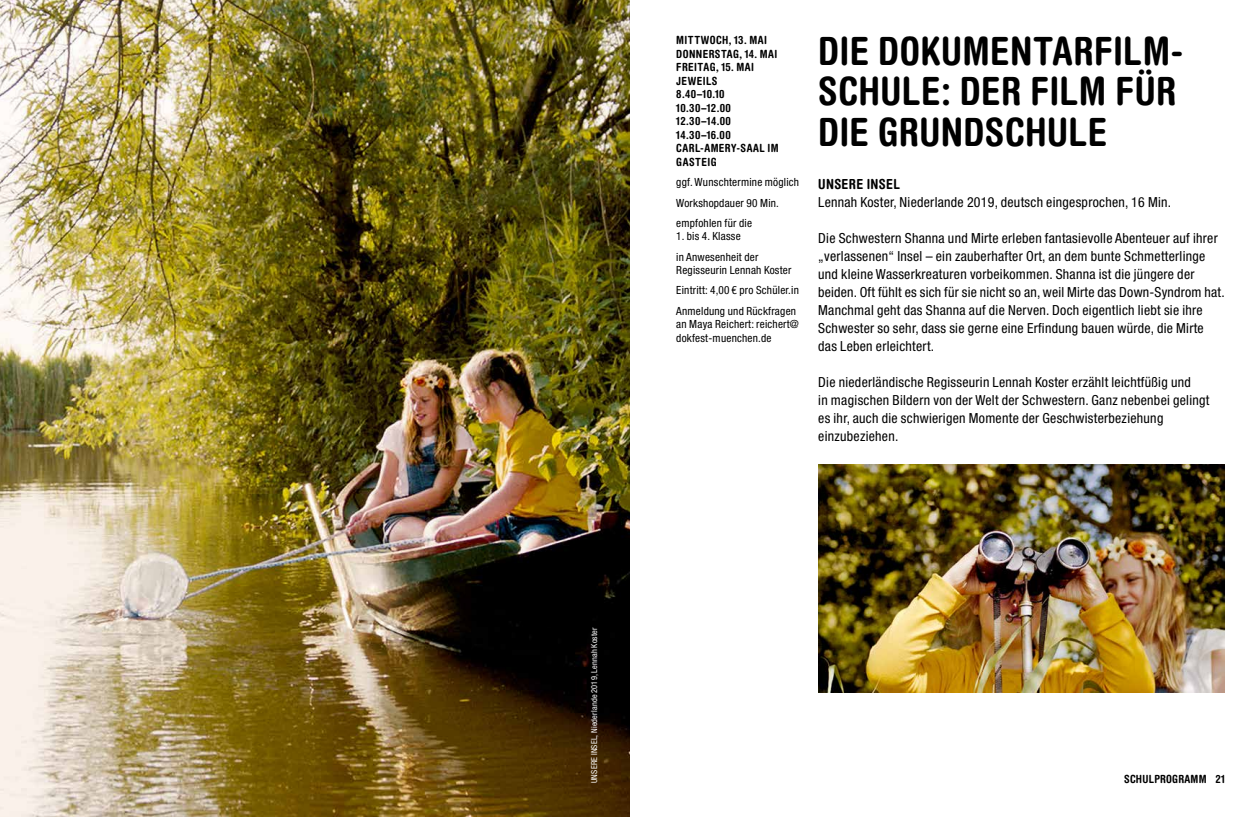
<style>
.page{position:relative;width:1259px;height:817px;background:#fff}
.page>*{position:absolute;margin:0;border:0;box-sizing:border-box;transform-origin:0 0}
.t1{font:700 condensed 39px/40.5px "Helvetica Rounded LT";letter-spacing:.01em;color:#000}
.t2{font:condensed 13.8px/18px "Helvetica Neue LT Std";letter-spacing:.02em;color:#000}
.t3{font:700 condensed 13.8px "Helvetica Rounded LT Std";letter-spacing:.025em;color:#000}
.t4{font:condensed 11.25px/20.2px "Helvetica Neue LT Std";letter-spacing:.02em;color:#000}
.t5{font:700 condensed 11.25px/13.5px "Helvetica Rounded LT Std";letter-spacing:.035em;color:#000}
.t6{font:condensed 8.25px "Helvetica Neue LT Std";letter-spacing:.02em;color:#fff}
.s1{font-family:"Helvetica Rounded"}
</style>
<div class="page">
<img style="left:818px;top:464px;width:406px;height:228px">
<img style="left:0;top:0;width:629px;height:816px">
<p class="t6" style="left:589px;top:782px;width:157px;rotate:-90deg">UNSERE INSEL, Niederlande 2019, Lennah Koster</p>
<p class="t5" style="left:676px;top:33px;width:104px">MITTWOCH, 13. MAI<br>DONNERSTAG, 14. MAI<br>FREITAG, 15. MAI<br>JEWEILS<br>8.40–10.10<br>10.30–12.00<br>12.30–14.00<br>14.30–16.00<br>CARL-AMERY-SAAL IM<br>GASTEIG</p>
<p class="t4" style="left:676px;top:172px;width:124px">ggf. Wunschtermine möglich<br>Workshopdauer 90 Min. empfohlen für die</p>
<p class="t4" style="left:676px;top:226px;width:84px">1. bis 4. Klasse<br>in Anwesenheit der</p>
<p class="t4" style="left:676px;top:260px;width:124px">Regisseurin Lennah Koster<br>Eintritt: 4,00 € pro Schüler.in<br>Anmeldung und Rückfragen</p>
<p class="t4" style="left:676px;top:317px;width:124px;line-height:13.5px">an Maya Reichert: reichert@ dokfest-muenchen.de</p>
<h1 class="t1" style="left:818px;top:30px;width:367px">DIE DOKUMENTARFILM-<br>SCHULE: DER FILM FÜR<br>DIE GRUNDSCHULE</h1>
<p class="t3" style="left:818px;top:175px;width:83px">UNSERE INSEL</p>
<p class="t2" style="left:818px;top:192px;width:354px">Lennah Koster, Niederlande 2019, deutsch eingesprochen, 16 Min.</p>
<p class="t2" style="left:818px;top:228px;width:408px">Die Schwestern Shanna und Mirte erleben fantasievolle Abenteuer auf ihrer „verlassenen“ Insel – ein zauberhafter Ort, an dem bunte Schmetterlinge und kleine Wasserkreaturen vorbeikommen. Shanna ist die jüngere der beiden. Oft fühlt es sich für sie nicht so an, weil Mirte das Down-Syndrom hat.<br>Manchmal geht das Shanna auf die Nerven. Doch eigentlich liebt sie ihre Schwester so sehr, dass sie gerne eine Erfindung bauen würde, die Mirte das Leben erleichtert.</p>
<p class="t2" style="left:818px;top:372px;width:393px">Die niederländische Regisseurin Lennah Koster erzählt leichtfüßig und<br>in magischen Bildern von der Welt der Schwestern. Ganz nebenbei gelingt es ihr, auch die schwierigen Momente der Geschwisterbeziehung einzubeziehen.</p>
<p class="t5" style="left:1124px;top:771px;width:102px">SCHULPROGRAMM <span class="s1">21</span></p>
</div>
